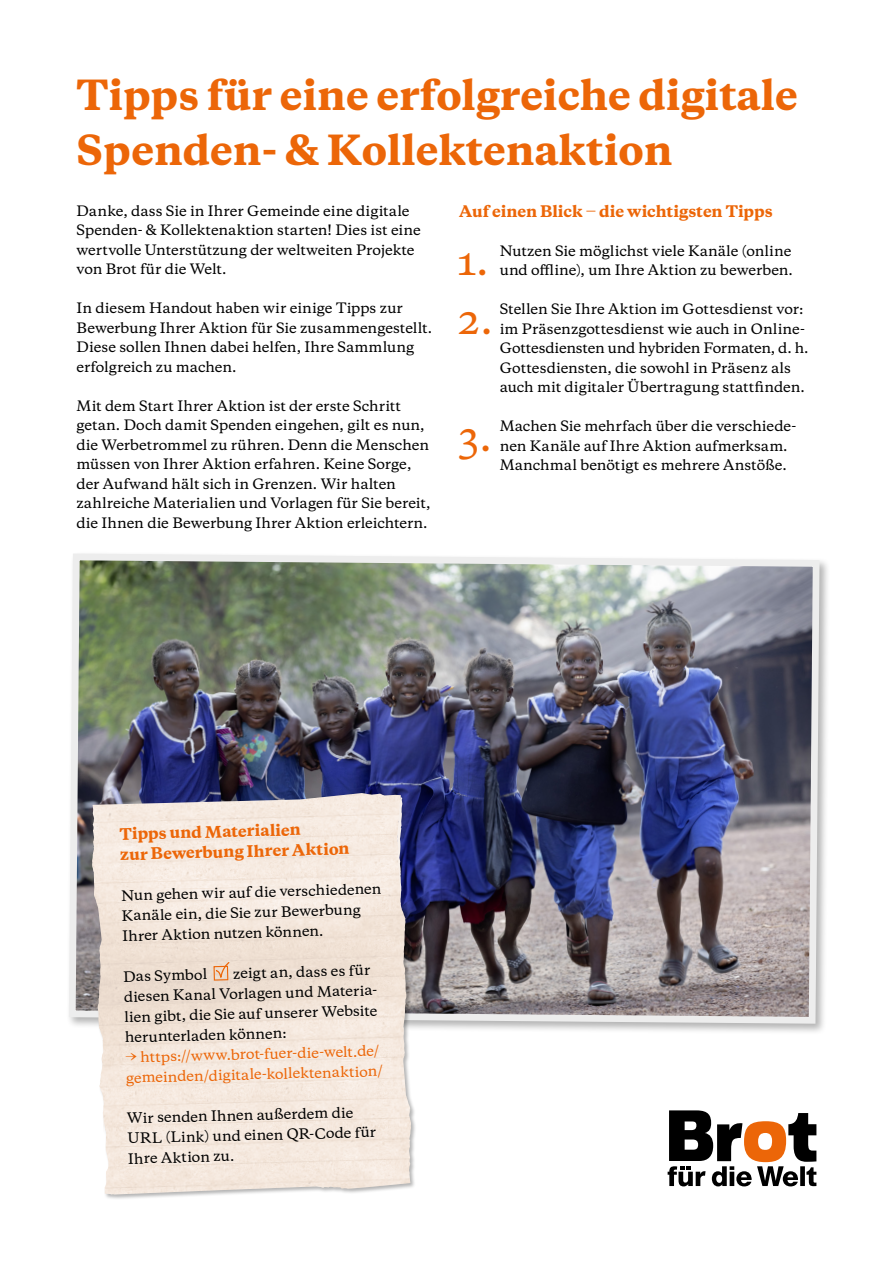
<style>
.page{position:relative;width:893px;height:1263px;background:#fff}
.page>*{position:absolute;margin:0;border:0;box-sizing:border-box;transform-origin:0 0}
.Head{font:800 39px/55.5px "Galaxie Copernicus";color:#ec6608}
.Copy{font:500 38.55px "Galaxie Copernicus";color:#ec6608}
.Copy-2{font:800 15px/20.4px "Galaxie Copernicus";letter-spacing:-.005em;color:#ec6608}
.Copy-3{font:500 13.5px/19.5px "Galaxie Copernicus";letter-spacing:-.005em;color:#000}
.Copy-4{font:500 13.5px/20.2px "Galaxie Copernicus";color:#ec6608}
.s1{font-weight:400}
.s2{font-weight:700}
</style>
<div class="page">
<img style="left:69px;top:553px;width:754px;height:474px">
<svg style="left:668px;top:1110px;width:148px;height:76px"></svg>
<div style="left:91px;top:792px;width:326px;height:408px;background:#000;opacity:.3"></div>
<img style="left:92px;top:799px;width:319px;height:395px">
<svg style="left:397px;top:796px;width:5px;height:108px"></svg>
<svg style="left:215px;top:961px;width:15px;height:17px"></svg>
<div style="left:213px;top:966px;width:15px;height:14px;border:1px solid #ec6608"></div>
<p class="Head" style="left:77px;top:68px;width:723px">Tipps für eine erfolgreiche digitale<br>Spenden- &amp; Kollektenaktion</p>
<p class="Copy-3" style="left:77px;top:201px;width:346px">Danke, dass Sie in Ihrer Gemeinde eine digitale Spenden- &amp; Kollektenaktion starten! Dies ist eine wertvolle Unterstützung der weltweiten Projekte von Brot für die Welt.</p>
<p class="Copy-3" style="left:77px;top:298px;width:357px">In diesem Handout haben wir einige Tipps zur Bewerbung Ihrer Aktion für Sie zusammengestellt.<br>Diese sollen Ihnen dabei helfen, Ihre Sammlung erfolgreich zu machen.</p>
<p class="Copy-3" style="left:77px;top:396px;width:355px">Mit dem Start Ihrer Aktion ist der erste Schritt getan. Doch damit Spenden eingehen, gilt es nun, die Werbetrommel zu rühren. Denn die Menschen müssen von Ihrer Aktion erfahren. Keine Sorge, der Aufwand hält sich in Grenzen. Wir halten zahlreiche Materialien und Vorlagen für Sie bereit, die Ihnen die Bewerbung Ihrer Aktion erleichtern.</p>
<p class="Copy-2" style="left:459px;top:201px;width:315px">Auf einen Blick <span class="s1">‒</span> die wichtigsten Tipps</p>
<p class="Copy" style="left:456px;top:235px;width:34px">1.</p>
<p class="Copy-3" style="left:500px;top:241px;width:295px">Nutzen Sie möglichst viele Kanäle (online und offline), um Ihre Aktion zu bewerben.</p>
<p class="Copy" style="left:458px;top:293px;width:36px">2.</p>
<p class="Copy-3" style="left:500px;top:300px;width:310px">Stellen Sie Ihre Aktion im Gottesdienst vor: im Präsenzgottesdienst wie auch in Online-Gottesdiensten und hybriden Formaten, d. h.<br>Gottesdiensten, die sowohl in Präsenz als auch mit digitaler Übertragung stattfinden.</p>
<p class="Copy" style="left:459px;top:410px;width:35px">3.</p>
<p class="Copy-3" style="left:500px;top:417px;width:298px">Machen Sie mehrfach über die verschiede&shy;nen Kanäle auf Ihre Aktion aufmerksam.<br>Manchmal benötigt es mehrere Anstöße.</p>
<p class="Copy-2" style="left:119px;top:825px;width:231px;rotate:-2deg">Tipps und Materialien<br>zur Bewerbung Ihrer Aktion</p>
<p class="Copy-3" style="left:121px;top:887px;width:262px;line-height:20.1px;rotate:-2deg">Nun gehen wir auf die verschiedenen<br>Kanäle ein, die Sie zur Bewerbung<br>Ihrer Aktion nutzen können.</p>
<p class="Copy-3" style="left:123px;top:967px;width:85px;rotate:-2deg">Das Symbol</p>
<p class="Copy-3" style="left:122px;top:968px;width:257px;line-height:20px;text-indent:110px;rotate:-2deg">zeigt an, dass es für diesen Kanal Vorlagen und Materia&shy;lien gibt, die Sie auf unserer Website herunterladen können:</p>
<p class="Copy-4" style="left:125px;top:1048px;width:258px;rotate:-2deg"><span class="s2">→</span> https://www.brot-fuer-die-welt.de/ gemeinden/digitale-kollektenaktion/</p>
<p class="Copy-3" style="left:126px;top:1109px;width:250px;line-height:20px;rotate:-2deg">Wir senden Ihnen außerdem die<br>URL (Link) und einen QR-Code für<br>Ihre Aktion zu.</p>
</div>
